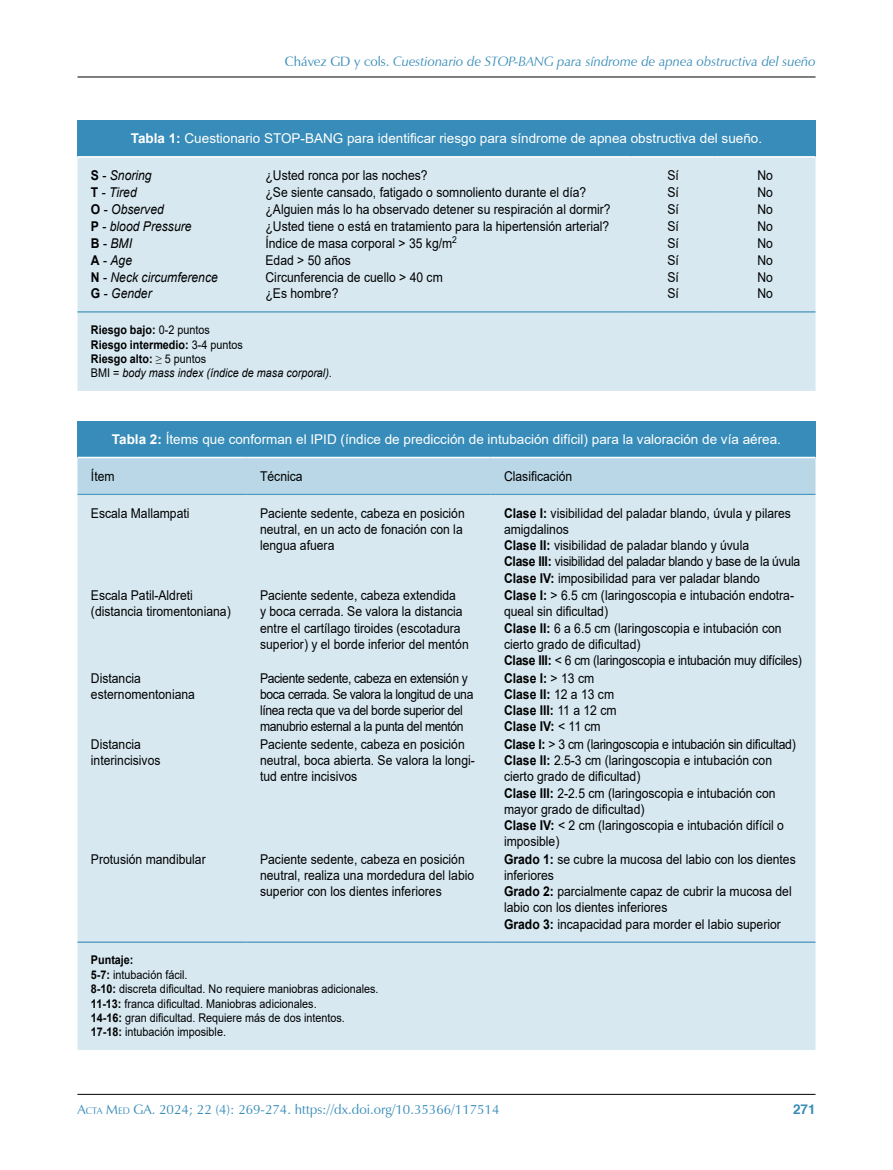
<style>
.page{position:relative;width:893px;height:1170px;background:#fff}
.page>*{position:absolute;margin:0;border:0;box-sizing:border-box;transform-origin:0 0}
.t1{font:13.5px/16.2px "Arial";color:#000;scale:.9 1}
.t2{font:13.5px "Arial";color:#fff}
.t3{font:13.5px/16.2px "Arial";letter-spacing:-.03em;color:#000;scale:.9 1}
.t4{font:italic 13.5px "Arial";color:#000;scale:.9 1}
.t5{font:italic 13.5px "Zapf Humanist 601 BT";color:#378cb9}
.t6{font:13.5px "Zapf Humanist 601 BT";color:#378cb9}
.t7{font:700 13.5px/16.2px "Arial";color:#000;scale:.9 1}
.t8{font:700 13.5px "Helvetica";color:#378cb9}
.t9{font:12px/14.4px "Arial";color:#000;scale:.9 1}
.t10{font:700 12px/14.4px "Arial";color:#000;scale:.9 1}
.s1{font-style:normal}
.s2{font-weight:700}
.s3{font-weight:700;font-style:normal}
.s4{font-weight:400}
.s5{font-family:"Times New Roman";font-weight:400}
.s6{font-weight:400;font-style:italic}
.s7{font-style:inherit}
.s8{font-size:9.45px}
</style>
<div class="page">
<hr style="left:77px;top:77px;width:738px;height:1px;background:#000">
<hr style="left:77px;top:1093px;width:738px;height:1px;background:#000">
<div style="left:77px;top:120px;width:738px;height:37px;background:#378cb9"></div>
<div style="left:77px;top:158px;width:738px;height:233px;background:#d7e8f1"></div>
<hr style="left:77px;top:156px;width:175px;height:2px;background:#fff">
<hr style="left:252px;top:156px;width:380px;height:2px;background:#fff">
<hr style="left:632px;top:156px;width:83px;height:2px;background:#fff">
<hr style="left:715px;top:156px;width:100px;height:2px;background:#fff">
<hr style="left:77px;top:311px;width:175px;height:1px;background:#378cb9">
<hr style="left:252px;top:311px;width:380px;height:1px;background:#378cb9">
<hr style="left:632px;top:311px;width:83px;height:1px;background:#378cb9">
<hr style="left:715px;top:311px;width:100px;height:1px;background:#378cb9">
<div style="left:77px;top:420px;width:738px;height:37px;background:#378cb9"></div>
<div style="left:77px;top:458px;width:738px;height:36px;background:#b9d7e6"></div>
<div style="left:77px;top:495px;width:738px;height:554px;background:#d7e8f1"></div>
<hr style="left:77px;top:494px;width:170px;height:1px;background:#378cb9">
<hr style="left:247px;top:494px;width:243px;height:1px;background:#378cb9">
<hr style="left:490px;top:494px;width:325px;height:1px;background:#378cb9">
<hr style="left:77px;top:456px;width:170px;height:2px;background:#fff">
<hr style="left:247px;top:456px;width:243px;height:2px;background:#fff">
<hr style="left:490px;top:456px;width:325px;height:2px;background:#fff">
<hr style="left:77px;top:941px;width:170px;height:1px;background:#378cb9">
<hr style="left:247px;top:941px;width:243px;height:1px;background:#378cb9">
<hr style="left:490px;top:941px;width:325px;height:1px;background:#378cb9">
<p class="t5" style="left:285px;top:53px;width:532px"><span class="s1">Chávez GD y cols.</span> Cuestionario de STOP-BANG para síndrome de apnea obstructiva del sueño</p>
<p class="t2" style="left:131px;top:129px;width:633px"><span class="s2">Tabla 1:</span> Cuestionario STOP-BANG para identificar riesgo para síndrome de apnea obstructiva del sueño.</p>
<p class="t4" style="left:91px;top:167px;width:69px"><span class="s3">S</span> <span class="s1">-</span> Snoring</p>
<p class="t1" style="left:266px;top:167px;width:182px">¿Usted ronca por las noches?</p>
<p class="t1" style="left:667px;top:167px;width:14px">Sí</p>
<p class="t1" style="left:757px;top:167px;width:19px">No</p>
<p class="t4" style="left:91px;top:183px;width:52px"><span class="s3">T</span> <span class="s1">-</span> Tired</p>
<p class="t1" style="left:266px;top:184px;width:358px">¿Se siente cansado, fatigado o somnoliento durante el día?</p>
<p class="t1" style="left:667px;top:184px;width:14px">Sí</p>
<p class="t1" style="left:757px;top:184px;width:19px">No</p>
<p class="t4" style="left:91px;top:200px;width:83px"><span class="s3">O</span> <span class="s1">-</span> Observed</p>
<p class="t1" style="left:266px;top:201px;width:385px">¿Alguien más lo ha observado detener su respiración al dormir?</p>
<p class="t1" style="left:667px;top:201px;width:14px">Sí</p>
<p class="t1" style="left:757px;top:201px;width:19px">No</p>
<p class="t4" style="left:91px;top:217px;width:113px"><span class="s3">P</span> <span class="s1">-</span> blood Pressure</p>
<p class="t1" style="left:266px;top:218px;width:383px">¿Usted tiene o está en tratamiento para la hipertensión arterial?</p>
<p class="t1" style="left:667px;top:218px;width:14px">Sí</p>
<p class="t1" style="left:757px;top:218px;width:19px">No</p>
<p class="t4" style="left:91px;top:234px;width:47px"><span class="s3">B</span> <span class="s1">-</span> BMI</p>
<p class="t1" style="left:266px;top:235px;width:214px">Índice de masa corporal &gt; 35 kg/m<sup>2</sup></p>
<p class="t1" style="left:667px;top:235px;width:14px">Sí</p>
<p class="t1" style="left:757px;top:235px;width:19px">No</p>
<p class="t4" style="left:91px;top:251px;width:47px"><span class="s3">A</span> <span class="s1">-</span> Age</p>
<p class="t1" style="left:266px;top:252px;width:96px">Edad &gt; 50 años</p>
<p class="t1" style="left:667px;top:252px;width:14px">Sí</p>
<p class="t1" style="left:757px;top:252px;width:19px">No</p>
<p class="t4" style="left:91px;top:268px;width:143px"><span class="s3">N</span> <span class="s1">-</span> Neck circumference</p>
<p class="t1" style="left:266px;top:268px;width:198px">Circunferencia de cuello &gt; 40 cm</p>
<p class="t1" style="left:667px;top:268px;width:14px">Sí</p>
<p class="t1" style="left:757px;top:268px;width:19px">No</p>
<p class="t4" style="left:91px;top:285px;width:69px"><span class="s3">G</span> <span class="s1">-</span> Gender</p>
<p class="t1" style="left:266px;top:285px;width:83px">¿Es hombre?</p>
<p class="t1" style="left:667px;top:285px;width:14px">Sí</p>
<p class="t1" style="left:757px;top:285px;width:19px">No</p>
<p class="t10" style="left:91px;top:323px;width:269px">Riesgo bajo: <span class="s4">0-2 puntos<br></span>Riesgo intermedio: <span class="s4">3-4 puntos<br></span>Riesgo alto: <span class="s5">≥</span> <span class="s4">5 puntos<br>BMI =</span> <span class="s6">body mass index (índice de masa corporal)</span><span class="s4">.</span></p>
<p class="t2" style="left:112px;top:430px;width:671px"><span class="s2">Tabla 2:</span> Ítems que conforman el IPID (índice de predicción de intubación difícil) para la valoración de vía aérea.</p>
<p class="t1" style="left:91px;top:468px;width:28px">Ítem</p>
<p class="t1" style="left:260px;top:468px;width:49px">Técnica</p>
<p class="t1" style="left:504px;top:468px;width:77px">Clasificación</p>
<p class="t1" style="left:91px;top:504px;width:111px">Escala Mallampati</p>
<p class="t1" style="left:260px;top:504px;width:229px">Paciente sedente, cabeza en posición neutral, en un acto de fonación con la lengua afuera</p>
<p class="t1" style="left:504px;top:504px;width:331px"><span class="s2">Clase I:</span> visibilidad del paladar blando, úvula y pilares amigdalinos<br><span class="s2">Clase II:</span> visibilidad de paladar blando y úvula<br><span class="s2">Clase III:</span> visibilidad del paladar blando y base de la úvula <span class="s2">Clase IV:</span> imposibilidad para ver paladar blando</p>
<p class="t1" style="left:91px;top:587px;width:157px">Escala Patil-Aldreti (distancia tiromentoniana)</p>
<p class="t1" style="left:260px;top:587px;width:233px">Paciente sedente, cabeza extendida<br>y boca cerrada. Se valora la distancia entre el cartílago tiroides (escotadura superior) y el borde inferior del mentón</p>
<p class="t1" style="left:504px;top:587px;width:333px"><span class="s2">Clase I:</span> &gt; 6.5 cm (laringoscopia e intubación endotra&shy;queal sin dificultad)<br><span class="s2">Clase II:</span> 6 a 6.5 cm (laringoscopia e intubación con cierto grado de dificultad)<br><span class="s2">Clase III:</span> &lt; 6 cm (laringoscopia e intubación muy difíciles)</p>
<p class="t1" style="left:91px;top:669px;width:117px">Distancia esternomentoniana</p>
<p class="t3" style="left:260px;top:669px;width:239px">Paciente sedente, cabeza en extensión y boca cerrada. Se valora la longitud de una línea recta que va del borde superior del manubrio esternal a la punta del mentón</p>
<p class="t7" style="left:504px;top:670px;width:127px">Clase I: <span class="s4">&gt; 13 cm<br></span>Clase II: <span class="s4">12 a 13 cm<br></span>Clase III: <span class="s4">11 a 12 cm<br></span>Clase IV: <span class="s4">&lt; 11 cm</span></p>
<p class="t1" style="left:91px;top:736px;width:79px">Distancia interincisivos</p>
<p class="t1" style="left:260px;top:736px;width:240px">Paciente sedente, cabeza en posición neutral, boca abierta. Se valora la longi&shy;tud entre incisivos</p>
<p class="t1" style="left:504px;top:736px;width:326px"><span class="s2">Clase I:</span> &gt; 3 cm (laringoscopia e intubación sin dificultad)<br><span class="s2">Clase II:</span> 2.5-3 cm (laringoscopia e intubación con cierto grado de dificultad)<br><span class="s2">Clase III:</span> 2-2.5 cm (laringoscopia e intubación con mayor grado de dificultad)<br><span class="s2">Clase IV:</span> &lt; 2 cm (laringoscopia e intubación difícil o imposible)</p>
<p class="t1" style="left:91px;top:850px;width:129px">Protusión mandibular</p>
<p class="t1" style="left:260px;top:850px;width:239px">Paciente sedente, cabeza en posición neutral, realiza una mordedura del labio superior con los dientes inferiores</p>
<p class="t1" style="left:504px;top:850px;width:326px"><span class="s2">Grado 1:</span> se cubre la mucosa del labio con los dientes inferiores<br><span class="s2">Grado 2:</span> parcialmente capaz de cubrir la mucosa del labio con los dientes inferiores<br><span class="s2">Grado 3:</span> incapacidad para morder el labio superior</p>
<p class="t9" style="left:91px;top:952px;width:321px"><span class="s2">Puntaje:<br>5-7:</span> intubación fácil.<br><span class="s2">8-10:</span> discreta dificultad. No requiere maniobras adicionales.<br><span class="s2">11-13:</span> franca dificultad. Maniobras adicionales.<br><span class="s2">14-16:</span> gran dificultad. Requiere más de dos intentos.<br><span class="s2">17-18:</span> intubación imposible.</p>
<p class="t6" style="left:77px;top:1101px;width:423px"><span class="s7">A</span><span class="s8">CTA</span> <span class="s7">M</span><span class="s8">ED</span> <span class="s7">GA. 2024; 22 (4): 269-274.</span> https://dx.doi.org/10.35366/117514</p>
<p class="t8" style="left:793px;top:1097px;width:24px">271</p>
</div>
